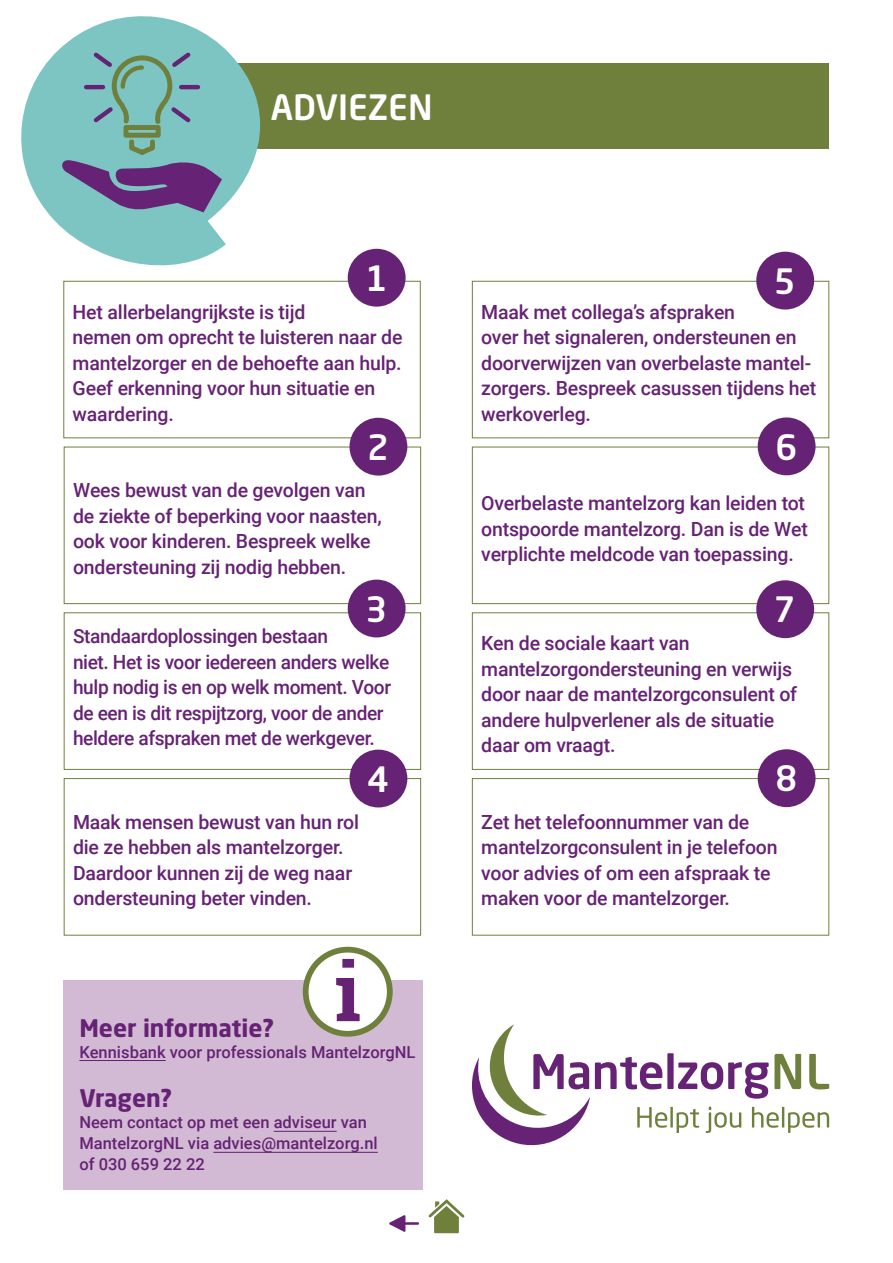
<style>
.page{position:relative;width:893px;height:1263px;background:#fff}
.page>*{position:absolute;margin:0;border:0;box-sizing:border-box;transform-origin:0 0}
._0__Paginacijfer{font:700 81.75px "Roboto Slab";color:#662274}
._1__Titel{font:500 34.5px "Neo Sans W1 G";color:#fff}
._2b_Subkopje{font:700 24px "Neo Sans W1 G";color:#662274}
._3_1_Txt_groter{font:500 19.5px/25.5px "Roboto";letter-spacing:-.01em;color:#662274}
._3__Txt{font:500 16.5px/21px "Roboto";color:#662274}
</style>
<div class="page">
<div style="left:472px;top:778px;width:357px;height:157px;border:1px solid #6f803d"></div>
<div style="left:64px;top:980px;width:359px;height:210px;background:#d3bad4"></div>
<hr style="left:79px;top:1060px;width:87px;height:1px;background:#662274">
<hr style="left:274px;top:1131px;width:63px;height:1px;background:#662274">
<hr style="left:213px;top:1152px;width:165px;height:1px;background:#662274">
<div style="left:667px;top:1053px;width:7px;height:36px;background:#662274"></div>
<svg style="left:678px;top:1054px;width:123px;height:45px"></svg>
<svg style="left:809px;top:1054px;width:20px;height:35px"></svg>
<svg style="left:472px;top:1024px;width:195px;height:121px"></svg>
<hr style="left:670px;top:1107px;width:3px;height:20px;background:#6f803d">
<svg style="left:677px;top:1109px;width:22px;height:24px"></svg>
<svg style="left:706px;top:1107px;width:35px;height:26px"></svg>
<svg style="left:752px;top:1107px;width:27px;height:21px"></svg>
<hr style="left:782px;top:1107px;width:2px;height:20px;background:#6f803d">
<svg style="left:788px;top:1112px;width:41px;height:21px"></svg>
<div style="left:306px;top:950px;width:84px;height:84px;background:#fff;border-radius:50%"></div>
<div style="left:303px;top:947px;width:90px;height:90px;border:6px solid #6f803d;border-radius:50%"></div>
<div style="left:79px;top:64px;width:750px;height:85px;background:#6f803d"></div>
<svg style="left:21px;top:16px;width:258px;height:265px;fill:#7dc5c2"></svg>
<svg style="left:389px;top:1215px;width:29px;height:17px"></svg>
<svg style="left:428px;top:1199px;width:37px;height:34px"></svg>
<svg style="left:62px;top:49px;width:160px;height:163px"></svg>
<div style="left:63px;top:281px;width:358px;height:157px;border:1px solid #6f803d"></div>
<div style="left:64px;top:447px;width:357px;height:157px;border:1px solid #6f803d"></div>
<div style="left:64px;top:778px;width:357px;height:157px;border:1px solid #6f803d"></div>
<div style="left:472px;top:447px;width:357px;height:157px;border:1px solid #6f803d"></div>
<div style="left:349px;top:418px;width:58px;height:58px;background:#662274;border-radius:50%"></div>
<div style="left:348px;top:249px;width:58px;height:58px;background:#662274;border-radius:50%"></div>
<div style="left:472px;top:281px;width:357px;height:157px;border:1px solid #6f803d"></div>
<div style="left:64px;top:612px;width:357px;height:158px;border:1px solid #6f803d"></div>
<div style="left:472px;top:612px;width:357px;height:158px;border:1px solid #6f803d"></div>
<div style="left:348px;top:580px;width:58px;height:57px;background:#662274;border-radius:50%"></div>
<div style="left:756px;top:580px;width:58px;height:58px;background:#662274;border-radius:50%"></div>
<div style="left:756px;top:252px;width:58px;height:58px;background:#662274;border-radius:50%"></div>
<div style="left:758px;top:417px;width:57px;height:58px;background:#662274;border-radius:50%"></div>
<div style="left:349px;top:750px;width:58px;height:57px;background:#662274;border-radius:50%"></div>
<div style="left:758px;top:749px;width:57px;height:58px;background:#662274;border-radius:50%"></div>
<p class="_1__Titel" style="left:271px;top:85px;width:163px">ADVIEZEN</p>
<p class="_1__Titel" style="left:365px;top:256px;width:23px">1</p>
<p class="_3_1_Txt_groter" style="left:73px;top:298px;width:331px">Het allerbelangrijkste is tijd<br>nemen om oprecht te luisteren naar de mantelzorger en de behoefte aan hulp.<br>Geef erkenning voor hun situatie en waardering.</p>
<p class="_1__Titel" style="left:367px;top:425px;width:23px">2</p>
<p class="_3_1_Txt_groter" style="left:73px;top:477px;width:310px">Wees bewust van de gevolgen van de ziekte of beperking voor naasten, ook voor kinderen. Bespreek welke ondersteuning zij nodig hebben.</p>
<p class="_1__Titel" style="left:774px;top:259px;width:23px">5</p>
<p class="_3_1_Txt_groter" style="left:481px;top:298px;width:337px">Maak met collega’s afspraken<br>over het signaleren, ondersteunen en doorverwijzen van overbelaste mantel&shy;zorgers. Bespreek casussen tijdens het werkoverleg.</p>
<p class="_1__Titel" style="left:775px;top:425px;width:23px">6</p>
<p class="_3_1_Txt_groter" style="left:481px;top:490px;width:328px">Overbelaste mantelzorg kan leiden tot ontspoorde mantelzorg. Dan is de Wet verplichte meldcode van toepassing.</p>
<p class="_1__Titel" style="left:365px;top:587px;width:23px">3</p>
<p class="_1__Titel" style="left:774px;top:588px;width:23px">7</p>
<p class="_3_1_Txt_groter" style="left:73px;top:623px;width:320px">Standaardoplossingen bestaan<br>niet. Het is voor iedereen anders welke hulp nodig is en op welk moment. Voor de een is dit respijtzorg, voor de ander heldere afspraken met de werkgever.</p>
<p class="_3_1_Txt_groter" style="left:481px;top:630px;width:317px">Ken de sociale kaart van mantelzorgondersteuning en verwijs door naar de mantelzorgconsulent of andere hulpverlener als de situatie daar om vraagt.</p>
<p class="_3_1_Txt_groter" style="left:73px;top:808px;width:287px">Maak mensen bewust van hun rol die ze hebben als mantelzorger.<br>Daardoor kunnen zij de weg naar ondersteuning beter vinden.</p>
<p class="_1__Titel" style="left:367px;top:757px;width:23px">4</p>
<p class="_1__Titel" style="left:775px;top:757px;width:23px">8</p>
<p class="_3_1_Txt_groter" style="left:481px;top:808px;width:298px">Zet het telefoonnummer van de mantelzorgconsulent in je telefoon voor advies of om een afspraak te maken voor de mantelzorger.</p>
<p class="_0__Paginacijfer" style="left:335px;top:935px;width:28px">i</p>
<p class="_2b_Subkopje" style="left:79px;top:1012px;width:196px">Meer informatie?</p>
<p class="_3__Txt" style="left:79px;top:1040px;width:338px">Kennisbank voor professionals MantelzorgNL</p>
<p class="_2b_Subkopje" style="left:79px;top:1083px;width:94px">Vragen?</p>
<p class="_3__Txt" style="left:79px;top:1111px;width:300px">Neem contact op met een adviseur van<br>MantelzorgNL via advies@mantelzorg.nl of 030 659 22 22</p>
</div>
